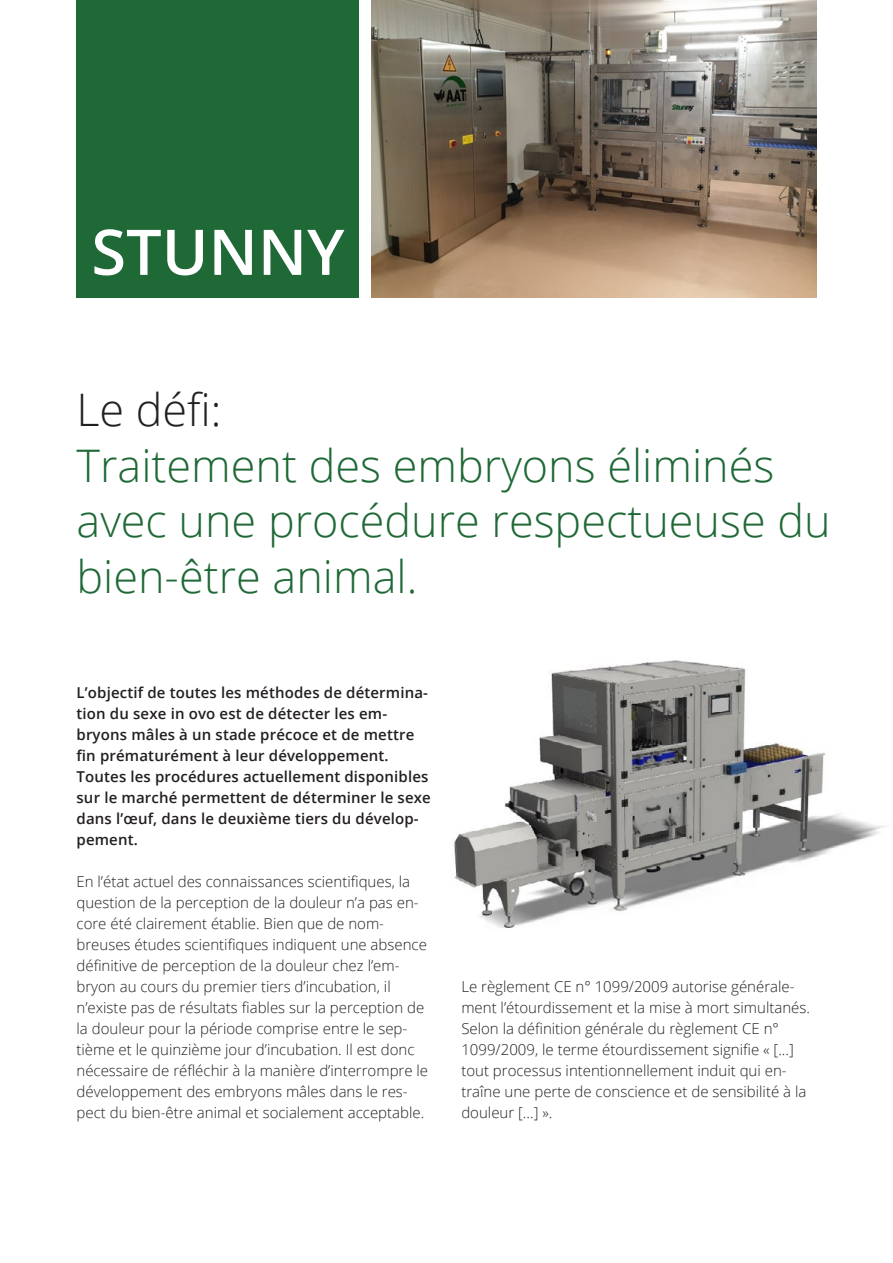
<style>
.page{position:relative;width:893px;height:1263px;background:#fff}
.page>*{position:absolute;margin:0;border:0;box-sizing:border-box;transform-origin:0 0}
.t1{font:600 63px "Open Sans";color:#fff}
.t2{font:300 44.85px/55.7px "Open Sans";color:#1f6936}
.t3{font:300 44.85px "Open Sans";color:#231f20}
.t4{font:300 15px/21px "Open Sans";color:#231f20}
.t5{font:600 15px/21px "Open Sans";letter-spacing:.01em;color:#231f20}
</style>
<div class="page">
<div style="left:77px;top:0;width:282px;height:298px;background:#1f6936"></div>
<img style="left:371px;top:0;width:445px;height:298px">
<img style="left:454px;top:660px;width:432px;height:268px">
<h1 class="t1" style="left:91px;top:209px;width:255px">STUNNY</h1>
<h2 class="t3" style="left:77px;top:379px;width:147px">Le défi:</h2>
<h2 class="t2" style="left:77px;top:436px;width:756px">Traitement des embryons éliminés avec une procédure respectueuse du bien-être animal.</h2>
<p class="t5" style="left:77px;top:682px;width:356px">L’objectif de toutes les méthodes de détermina&shy;tion du sexe in ovo est de détecter les em&shy;bryons mâles à un stade précoce et de mettre fin prématurément à leur développement.<br>Toutes les procédures actuellement disponibles sur le marché permettent de déterminer le sexe dans l’œuf, dans le deuxième tiers du dévelop&shy;pement.</p>
<p class="t4" style="left:77px;top:871px;width:353px">En l’état actuel des connaissances scientifiques, la question de la perception de la douleur n’a pas en&shy;core été clairement établie. Bien que de nom&shy;breuses études scientifiques indiquent une absence définitive de perception de la douleur chez l’em&shy;bryon au cours du premier tiers d’incubation, il n’existe pas de résultats fiables sur la perception de la douleur pour la période comprise entre le sep&shy;tième et le quinzième jour d’incubation. Il est donc nécessaire de réfléchir à la manière d’interrompre le développement des embryons mâles dans le res&shy;pect du bien-être animal et socialement acceptable.</p>
<p class="t4" style="left:461px;top:975px;width:350px">Le règlement CE n° 1099/2009 autorise générale&shy;ment l’étourdissement et la mise à mort simultanés.<br>Selon la définition générale du règlement CE n° 1099/2009, le terme étourdissement signifie « [...] tout processus intentionnellement induit qui en&shy;traîne une perte de conscience et de sensibilité à la douleur [...] ».</p>
</div>
